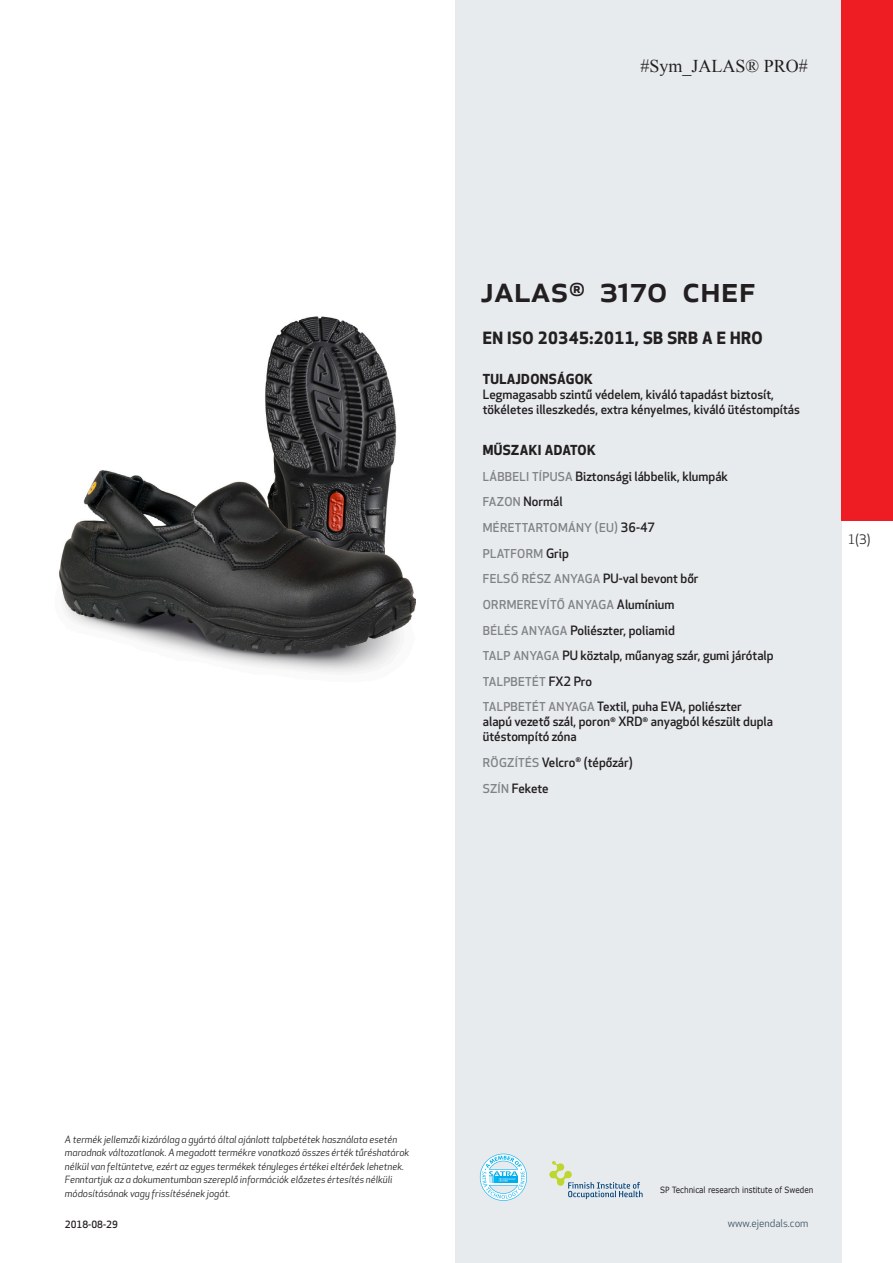
<style>
.page{position:relative;width:893px;height:1263px;background:#fff}
.page>*{position:absolute;margin:0;border:0;box-sizing:border-box;transform-origin:0 0}
.prodname{font:500 36px "Apex New";color:#231f20}
.t1{font:18px "Times New Roman";color:#231f20}
.Funktion_body{font:700 16.5px "Apex New";letter-spacing:.025em;color:#231f20}
.Funktion_body-2{font:700 13.5px "Apex New";letter-spacing:.025em;color:#231f20}
.t2{font:12.75px "Apex New";color:#231f20}
.Funktion_body-3{font:500 12.6px/15px "Apex New";color:#231f20}
.Funktion_body-4{font:500 12px "Apex New";letter-spacing:.025em;color:#808285}
.t3{font:10.5px "Apex New";color:#405968}
.t4{font:italic 9.75px/13.5px "Apex New";color:#231f20}
.Sidfot_datum{font:500 9.75px "Apex New";color:#231f20}
.t5{font:8.55px "Verdana";color:#231f20;scale:.85 1}
.s1{font-size:12px;color:#808285}
.s2{font-size:12.6px;color:#231f20}
</style>
<div class="page">
<div style="left:455px;top:0;width:387px;height:1263px;background:#e8ebee"></div>
<svg style="left:549px;top:1161px;width:94px;height:38px"></svg>
<svg style="left:480px;top:1154px;width:47px;height:47px"></svg>
<div style="left:842px;top:0;width:51px;height:520px;background:#ee1d23"></div>
<img style="left:59px;top:317px;width:356px;height:356px">
<p class="t1" style="left:640px;top:54px;width:169px">#Sym_JALAS® PRO#</p>
<p class="prodname" style="left:480px;top:265px;width:277px">JALAS<sup>®</sup> 3170 Chef</p>
<p class="Funktion_body" style="left:483px;top:326px;width:281px">EN ISO 20345:2011, SB SRB A E HRO</p>
<p class="Funktion_body-2" style="left:483px;top:370px;width:112px">TULAJDONSÁGOK</p>
<p class="Funktion_body-3" style="left:483px;top:387px;width:319px">Legmagasabb szintű védelem, kiváló tapadást biztosít, tökéletes illeszkedés, extra kényelmes, kiváló ütéstompítás</p>
<p class="Funktion_body-2" style="left:483px;top:440px;width:114px">MŰSZAKI ADATOK</p>
<p class="Funktion_body-3" style="left:483px;top:468px;width:247px"><span class="s1">LÁBBELI TÍPUSA</span> Biztonsági lábbelik, klumpák</p>
<p class="Funktion_body-3" style="left:483px;top:494px;width:81px"><span class="s1">FAZON</span> Normál</p>
<p class="Funktion_body-4" style="left:483px;top:520px;width:174px">MÉRETTARTOMÁNY (EU) <span class="s2">36-47</span></p>
<p class="Funktion_body-4" style="left:483px;top:545px;width:88px">PLATFORM <span class="s2">Grip</span></p>
<p class="Funktion_body-4" style="left:483px;top:571px;width:217px">FELSŐ RÉSZ ANYAGA <span class="s2">PU-val bevont bőr</span></p>
<p class="Funktion_body-4" style="left:483px;top:596px;width:193px">ORRMEREVÍTŐ ANYAGA <span class="s2">Alumínium</span></p>
<p class="Funktion_body-3" style="left:483px;top:622px;width:194px"><span class="s1">BÉLÉS ANYAGA</span> Poliészter, poliamid</p>
<p class="Funktion_body-3" style="left:483px;top:648px;width:292px"><span class="s1">TALP ANYAGA</span> PU köztalp, műanyag szár, gumi járótalp</p>
<p class="Funktion_body-4" style="left:483px;top:673px;width:111px">TALPBETÉT <span class="s2">FX2 Pro</span></p>
<p class="Funktion_body-3" style="left:483px;top:699px;width:292px"><span class="s1">TALPBETÉT ANYAGA</span> Textil, puha EVA, poliészter alapú vezető szál, poron<sup>®</sup> XRD<sup>®</sup> anyagból készült dupla ütéstompító zóna</p>
<p class="Funktion_body-3" style="left:483px;top:755px;width:151px"><span class="s1">RÖGZÍTÉS</span> Velcro<sup>®</sup> (tépőzár)</p>
<p class="Funktion_body-3" style="left:483px;top:780px;width:67px"><span class="s1">SZÍN</span> Fekete</p>
<p class="t2" style="left:848px;top:531px;width:24px">1(3)</p>
<p class="t4" style="left:65px;top:1132px;width:346px">A termék jellemzői kizárólag a gyártó által ajánlott talpbetétek használata esetén maradnak változatlanok. A megadott termékre vonatkozó összes érték tűréshatárok nélkül van feltüntetve, ezért az egyes termékek tényleges értékei eltérőek lehetnek.<br>Fenntartjuk az a dokumentumban szereplő információk előzetes értesítés nélküli módosításának vagy frissítésének jogát.</p>
<p class="Sidfot_datum" style="left:65px;top:1218px;width:54px">2018-08-29</p>
<p class="t5" style="left:660px;top:1184px;width:182px">SP Technical research institute of Sweden</p>
<p class="t3" style="left:728px;top:1217px;width:82px">www.ejendals.com</p>
</div>
